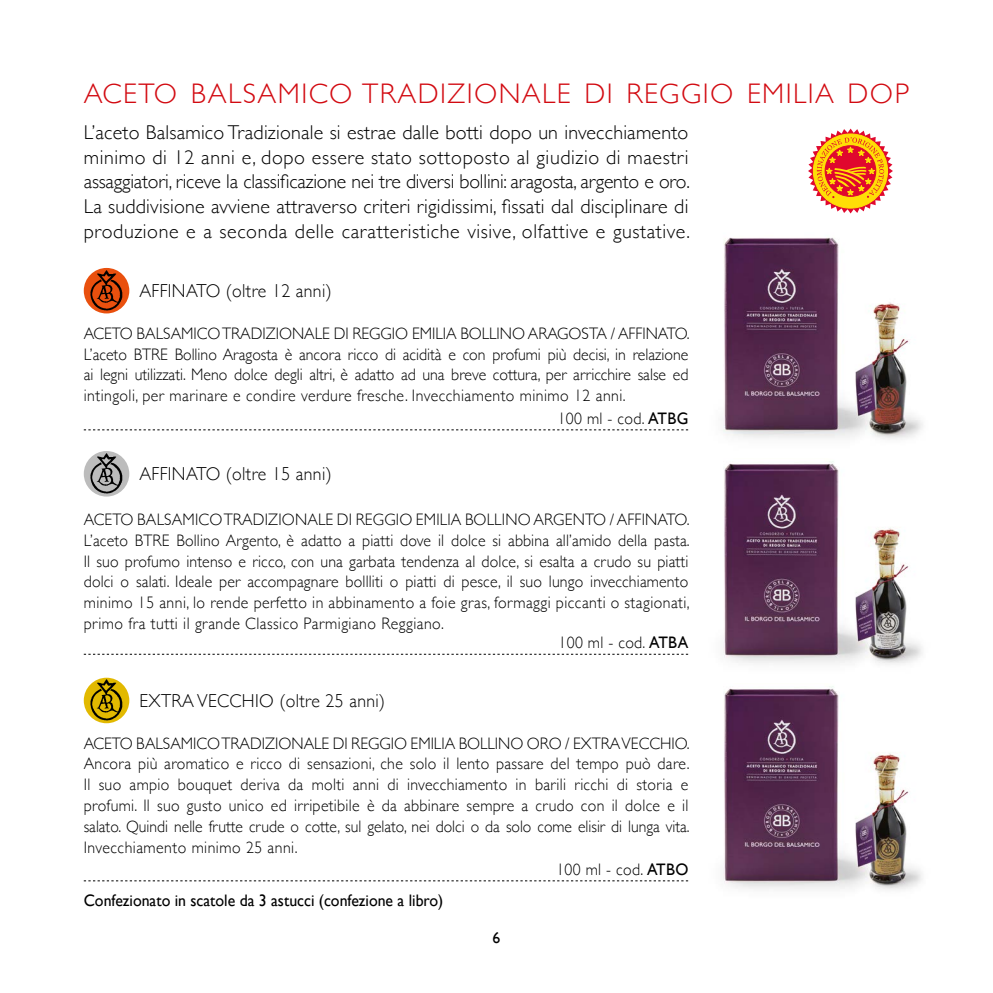
<style>
.page{position:relative;width:993px;height:993px;background:#fff}
.page>*{position:absolute;margin:0;border:0;box-sizing:border-box;transform-origin:0 0}
.t1{font:300 28.18px "Gill Sans";letter-spacing:.05em;color:#d20a11}
.t2{font:300 19.95px/24.8px "Gill Sans";letter-spacing:.03em;color:#000;text-align:justify}
.t3{font:300 18.72px "Gill Sans";letter-spacing:.02em;color:#000;scale:.95 1}
.t4{font:300 16.62px/20.8px "Gill Sans";letter-spacing:.03em;color:#000;text-align:justify;scale:.95 1}
.t5{font:16.62px "Gill Sans";color:#000;scale:.95 1}
.t6{font:15.75px "Gill Sans";color:#000}
.s1{font-weight:400}
</style>
<div class="page">
<img style="left:723px;top:177px;width:200px;height:263px">
<img style="left:723px;top:461px;width:199px;height:203px">
<img style="left:723px;top:686px;width:199px;height:204px">
<svg style="left:84px;top:429px;width:604px;height:1px"></svg>
<svg style="left:84px;top:880px;width:604px;height:1px"></svg>
<svg style="left:84px;top:653px;width:604px;height:1px"></svg>
<img style="left:84px;top:267px;width:44px;height:46px">
<img style="left:84px;top:451px;width:44px;height:45px">
<img style="left:84px;top:677px;width:44px;height:45px">
<svg style="left:807px;top:128px;width:85px;height:85px"></svg>
<h1 class="t1" style="left:84px;top:72px;width:826px">ACETO BALSAMICO TRADIZIONALE DI REGGIO EMILIA DOP</h1>
<p class="t2" style="left:84px;top:119px;width:607px">L’aceto Balsamico Tradizionale si estrae dalle botti dopo un invecchiamento minimo di 12 anni e, dopo essere stato sottoposto al giudizio di maestri assaggiatori, riceve la classificazione nei tre diversi bollini: aragosta, argento e oro.<br>La suddivisione avviene attraverso criteri rigidissimi, fissati dal disciplinare di produzione e a seconda delle caratteristiche visive, olfattive e gustative.</p>
<p class="t3" style="left:139px;top:276px;width:204px">AFFINATO (oltre 12 anni)</p>
<p class="t4" style="left:84px;top:322px;width:639px">ACETO BALSAMICO TRADIZIONALE DI REGGIO EMILIA BOLLINO ARAGOSTA / AFFINATO.<br>L’aceto BTRE Bollino Aragosta è ancora ricco di acidità e con profumi più decisi, in relazione ai legni utilizzati. Meno dolce degli altri, è adatto ad una breve cottura, per arricchire salse ed intingoli, per marinare e condire verdure fresche. Invecchiamento minimo 12 anni.</p>
<p class="t3" style="left:139px;top:459px;width:204px">AFFINATO (oltre 15 anni)</p>
<p class="t4" style="left:557px;top:407px;width:139px">100 ml - cod. <span class="s1">ATBG</span></p>
<p class="t4" style="left:84px;top:508px;width:639px">ACETO BALSAMICO TRADIZIONALE DI REGGIO EMILIA BOLLINO ARGENTO / AFFINATO.<br>L’aceto BTRE Bollino Argento, è adatto a piatti dove il dolce si abbina all’amido della pasta.<br>Il suo profumo intenso e ricco, con una garbata tendenza al dolce, si esalta a crudo su piatti dolci o salati. Ideale per accompagnare bollliti o piatti di pesce, il suo lungo invecchiamento minimo 15 anni, lo rende perfetto in abbinamento a foie gras, formaggi piccanti o stagionati, primo fra tutti il grande Classico Parmigiano Reggiano.</p>
<p class="t3" style="left:139px;top:685px;width:260px">EXTRA VECCHIO (oltre 25 anni)</p>
<p class="t4" style="left:558px;top:631px;width:138px">100 ml - cod. <span class="s1">ATBA</span></p>
<p class="t4" style="left:84px;top:731px;width:639px">ACETO BALSAMICO TRADIZIONALE DI REGGIO EMILIA BOLLINO ORO / EXTRA VECCHIO.<br>Ancora più aromatico e ricco di sensazioni, che solo il lento passare del tempo può dare.<br>Il suo ampio bouquet deriva da molti anni di invecchiamento in barili ricchi di storia e profumi. Il suo gusto unico ed irripetibile è da abbinare sempre a crudo con il dolce e il salato. Quindi nelle frutte crude o cotte, sul gelato, nei dolci o da solo come elisir di lunga vita.<br>Invecchiamento minimo 25 anni.</p>
<p class="t5" style="left:84px;top:890px;width:380px">Confezionato in scatole da 3 astucci (confezione a libro)</p>
<p class="t6" style="left:492px;top:928px;width:9px">6</p>
<p class="t4" style="left:556px;top:857px;width:140px">100 ml - cod. <span class="s1">ATBO</span></p>
</div>
